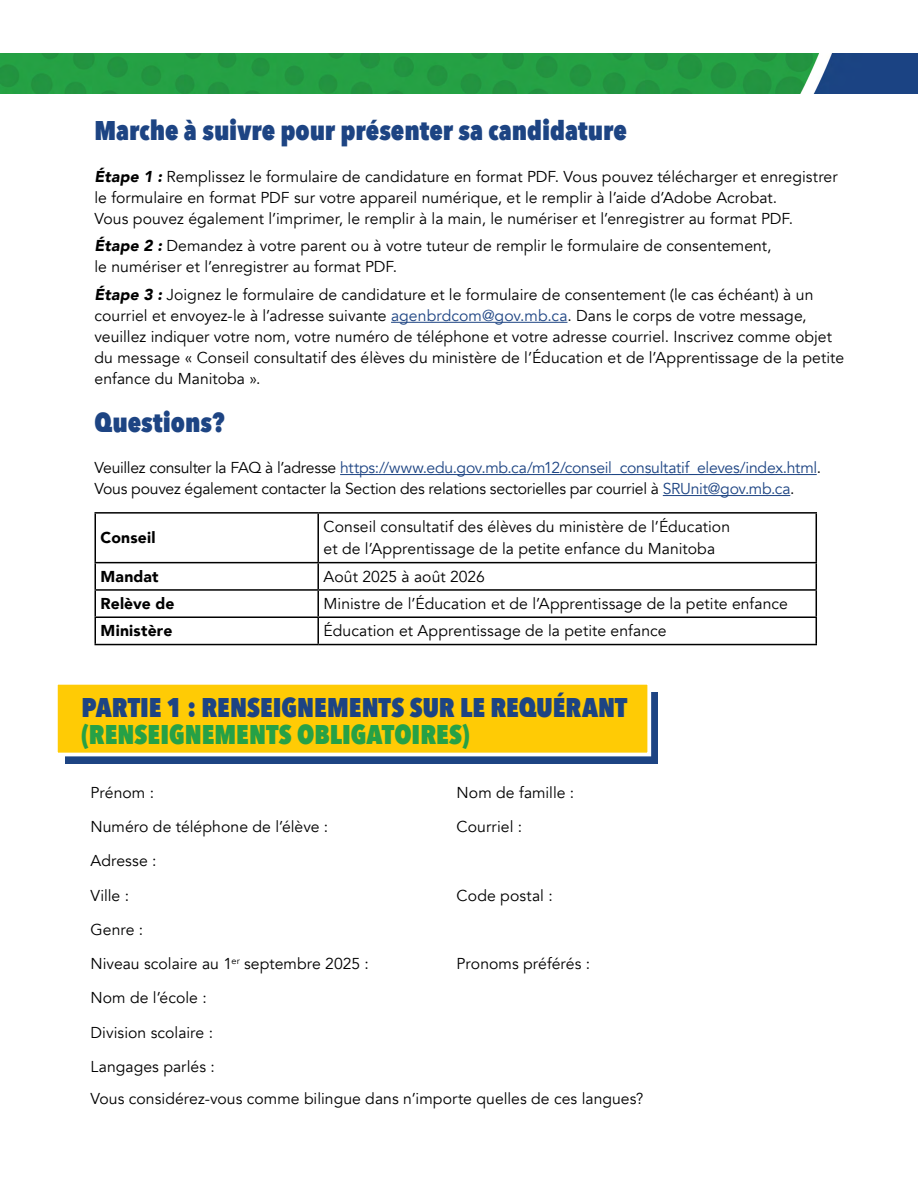
<style>
.page{position:relative;width:918px;height:1188px;background:#fff}
.page>*{position:absolute;margin:0;border:0;box-sizing:border-box;transform-origin:0 0}
.t1{font:800 27px/27px "Avenir Next Condensed";color:#1d4483}
.Body{font:15.75px/21px "Avenir";letter-spacing:.005em;color:#000}
.Part_1_Fillable{font:15.75px "Avenir";letter-spacing:.005em;color:#000}
.Body-2{font:15.75px/21px "Avenir";letter-spacing:-.015em;color:#000}
.Body-3{font:900 15.75px "Avenir";letter-spacing:.01em;color:#000}
.s1{font-weight:900;font-style:italic}
.s2{color:#1d4483}
.s3{color:#26a146}
</style>
<div class="page">
<hr style="left:391px;top:322px;width:176px;height:1px;background:#1d4483">
<hr style="left:340px;top:474px;width:477px;height:1px;background:#1d4483">
<hr style="left:663px;top:495px;width:127px;height:1px;background:#1d4483">
<hr style="left:94px;top:512px;width:224px;height:2px;background:#000">
<hr style="left:94px;top:514px;width:2px;height:48px;background:#000">
<hr style="left:318px;top:512px;width:499px;height:2px;background:#000">
<hr style="left:317px;top:514px;width:2px;height:48px;background:#000">
<hr style="left:816px;top:514px;width:1px;height:48px;background:#000">
<hr style="left:94px;top:562px;width:224px;height:1px;background:#000">
<hr style="left:94px;top:563px;width:2px;height:26px;background:#000">
<hr style="left:318px;top:562px;width:499px;height:1px;background:#000">
<hr style="left:317px;top:563px;width:2px;height:26px;background:#000">
<hr style="left:94px;top:589px;width:224px;height:2px;background:#000">
<hr style="left:94px;top:591px;width:2px;height:25px;background:#000">
<hr style="left:318px;top:589px;width:499px;height:2px;background:#000">
<hr style="left:317px;top:591px;width:2px;height:25px;background:#000">
<hr style="left:94px;top:616px;width:224px;height:2px;background:#000">
<hr style="left:94px;top:618px;width:2px;height:26px;background:#000">
<hr style="left:318px;top:616px;width:499px;height:2px;background:#000">
<hr style="left:317px;top:618px;width:2px;height:26px;background:#000">
<svg style="left:816px;top:563px;width:1px;height:81px"></svg>
<hr style="left:94px;top:644px;width:224px;height:1px;background:#000">
<hr style="left:318px;top:644px;width:499px;height:1px;background:#000">
<div style="left:65px;top:693px;width:593px;height:71px;background:#1d4483"></div>
<div style="left:54px;top:681px;width:597px;height:75px;background:#ffcb05;border:4px solid #fff"></div>
<img style="left:0;top:54px;width:918px;height:40px">
<h3 class="t1" style="left:94px;top:117px;width:534px">Marche à suivre pour présenter sa candidature</h3>
<p class="Body" style="left:94px;top:166px;width:745px"><span class="s1">Étape 1 :</span> Remplissez le formulaire de candidature en format PDF. Vous pouvez télécharger et enregistrer le formulaire en format PDF sur votre appareil numérique, et le remplir à l’aide d’Adobe Acrobat.<br>Vous pouvez également l’imprimer, le remplir à la main, le numériser et l’enregistrer au format PDF.</p>
<p class="Body" style="left:94px;top:236px;width:679px"><span class="s1">Étape 2 :</span> Demandez à votre parent ou à votre tuteur de remplir le formulaire de consentement, le numériser et l’enregistrer au format PDF.</p>
<p class="Body" style="left:94px;top:284px;width:751px"><span class="s1">Étape 3 :</span> Joignez le formulaire de candidature et le formulaire de consentement (le cas échéant) à un courriel et envoyez-le à l’adresse suivante <span class="s2">agenbrdcom@gov.mb.ca</span>. Dans le corps de votre message, veuillez indiquer votre nom, votre numéro de téléphone et votre adresse courriel. Inscrivez comme objet du message « Conseil consultatif des élèves du ministère de l’Éducation et de l’Apprentissage de la petite enfance du Manitoba ».</p>
<h3 class="t1" style="left:94px;top:409px;width:132px">Questions?</h3>
<p class="Body-2" style="left:94px;top:458px;width:728px">Veuillez consulter la FAQ à l’adresse <span class="s2">https://www.edu.gov.mb.ca/m12/conseil_consultatif_eleves/index.html</span>.<br>Vous pouvez également contacter la Section des relations sectorielles par courriel à <span class="s2">SRUnit@gov.mb.ca</span>.</p>
<p class="Body-3" style="left:101px;top:524px;width:56px">Conseil</p>
<p class="Body" style="left:324px;top:516px;width:408px;line-height:21.8px">Conseil consultatif des élèves du ministère de l’Éducation et de l’Apprentissage de la petite enfance du Manitoba</p>
<p class="Body-3" style="left:101px;top:563px;width:60px">Mandat</p>
<p class="Body" style="left:324px;top:566px;width:163px">Août 2025 à août 2026</p>
<p class="Body-3" style="left:101px;top:590px;width:75px">Relève de</p>
<p class="Body" style="left:324px;top:594px;width:466px">Ministre de l’Éducation et de l’Apprentissage de la petite enfance</p>
<p class="Body-3" style="left:101px;top:617px;width:73px">Ministère</p>
<p class="Body" style="left:324px;top:621px;width:344px">Éducation et Apprentissage de la petite enfance</p>
<h3 class="t1" style="left:82px;top:693px;width:547px">PARTIE 1 : RENSEIGNEMENTS SUR LE REQUÉRANT <span class="s3">(RENSEIGNEMENTS OBLIGATOIRES)</span></h3>
<p class="Part_1_Fillable" style="left:91px;top:783px;width:65px">Prénom :</p>
<p class="Part_1_Fillable" style="left:457px;top:783px;width:119px">Nom de famille :</p>
<p class="Part_1_Fillable" style="left:91px;top:817px;width:239px">Numéro de téléphone de l’élève :</p>
<p class="Part_1_Fillable" style="left:457px;top:817px;width:67px">Courriel :</p>
<p class="Part_1_Fillable" style="left:91px;top:852px;width:68px">Adresse :</p>
<p class="Part_1_Fillable" style="left:91px;top:886px;width:40px">Ville :</p>
<p class="Part_1_Fillable" style="left:457px;top:886px;width:98px">Code postal :</p>
<p class="Part_1_Fillable" style="left:91px;top:920px;width:54px">Genre :</p>
<p class="Part_1_Fillable" style="left:91px;top:954px;width:280px">Niveau scolaire au 1<sup>er</sup> septembre 2025 :</p>
<p class="Part_1_Fillable" style="left:457px;top:954px;width:135px">Pronoms préférés :</p>
<p class="Part_1_Fillable" style="left:91px;top:989px;width:118px">Nom de l’école :</p>
<p class="Part_1_Fillable" style="left:91px;top:1023px;width:124px">Division scolaire :</p>
<p class="Part_1_Fillable" style="left:91px;top:1057px;width:126px">Langages parlés :</p>
<p class="Part_1_Fillable" style="left:91px;top:1090px;width:554px">Vous considérez-vous comme bilingue dans n’importe quelles de ces langues?</p>
</div>
